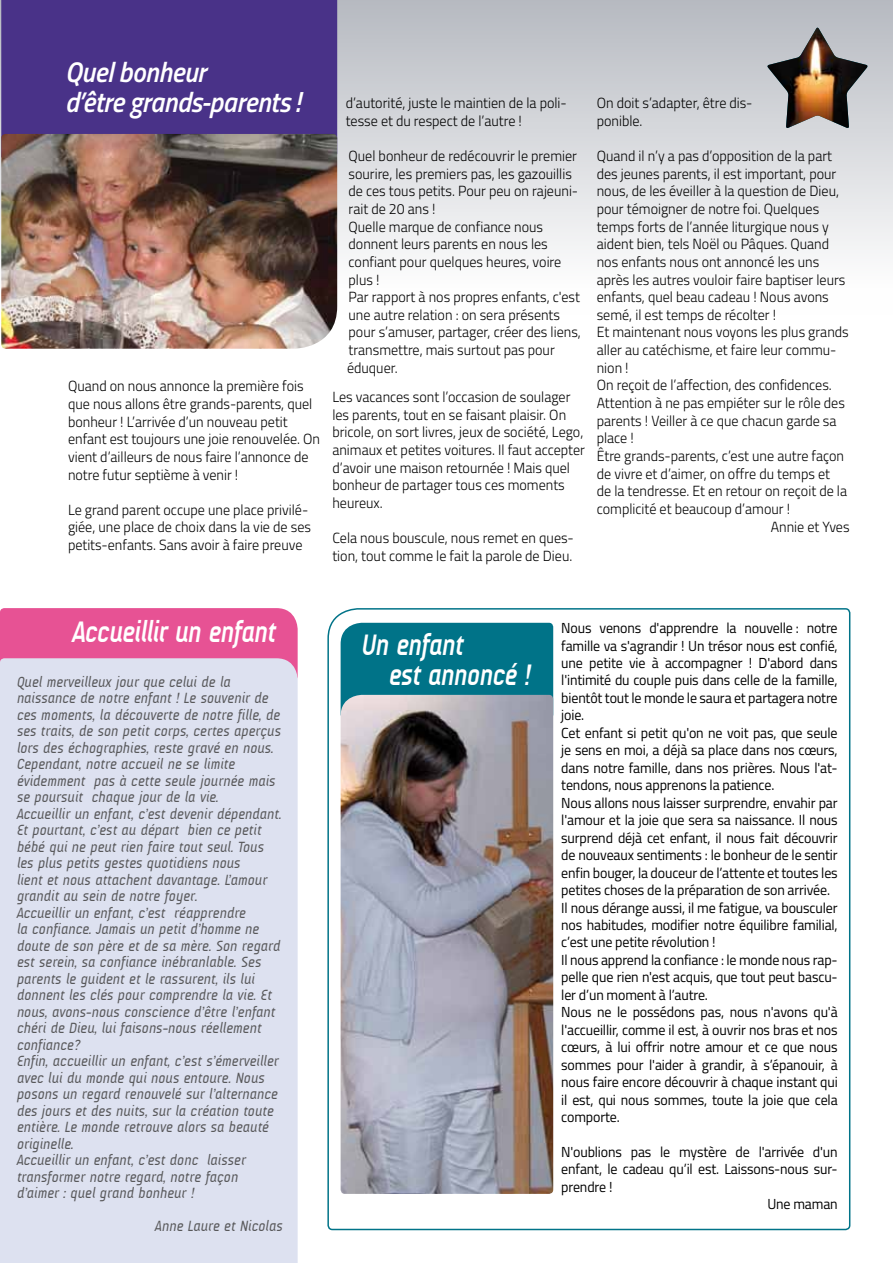
<style>
.page{position:relative;width:893px;height:1263px;background:#fff}
.page>*{position:absolute;margin:0;border:0;box-sizing:border-box;transform-origin:0 0}
.t1{font:italic 700 30px/30px "A Udimat";letter-spacing:-.02em;color:#fff;scale:.9 1}
.t2{font:italic 600 28.5px/30px "Titillium Web";letter-spacing:-.01em;color:#fff;scale:.94 1}
.t3{font:italic 15px/16.5px "A Udimat";color:#58585a}
.t4{font:300 14.7px/17.7px "Titillium Web";color:#000;scale:.96 1}
.t5{font:14.55px/17.4px "Titillium Web";letter-spacing:-.01em;color:#000;scale:.96 1}
</style>
<div class="page">
<div style="left:0;top:608px;width:298px;height:50px;background:#e75294"></div>
<div style="left:0;top:658px;width:298px;height:605px;background:#dde1f0"></div>
<svg style="left:327px;top:608px;width:524px;height:623px"></svg>
<div style="left:0;top:0;width:893px;height:315px;background:linear-gradient(to bottom,#b6bac1,#fff)"></div>
<div style="left:1px;top:0;width:336px;height:134px;background:#493288"></div>
<img style="left:1px;top:134px;width:336px;height:215px">
<img style="left:766px;top:28px;width:103px;height:101px">
<div style="left:341px;top:623px;width:212px;height:72px;background:#007388"></div>
<img style="left:341px;top:695px;width:212px;height:499px">
<h2 class="t2" style="left:65px;top:55px;width:252px">Quel bonheur<br>d’être grands-parents !</h2>
<p class="t4" style="left:68px;top:377px;width:264px">Quand on nous annonce la première fois que nous allons être grands-parents, quel bonheur ! L’arrivée d’un nouveau petit enfant est toujours une joie renouvelée. On vient d’ailleurs de nous faire l’annonce de notre futur septième à venir !</p>
<p class="t4" style="left:68px;top:500px;width:255px">Le grand parent occupe une place privilé&shy;giée, une place de choix dans la vie de ses petits-enfants. Sans avoir à faire preuve</p>
<p class="t4" style="left:346px;top:93px;width:232px">d’autorité, juste le maintien de la poli&shy;tesse et du respect de l’autre !</p>
<p class="t4" style="left:347px;top:146px;width:245px">Quel bonheur de redécouvrir le premier sourire, les premiers pas, les gazouillis de ces tous petits. Pour peu on rajeuni&shy;rait de 20 ans !<br>Quelle marque de confiance nous donnent leurs parents en nous les confiant pour quelques heures, voire plus !<br>Par rapport à nos propres enfants, c'est une autre relation : on sera présents pour s’amuser, partager, créer des liens, transmettre, mais surtout pas pour éduquer.</p>
<p class="t4" style="left:332px;top:387px;width:265px">Les vacances sont l’occasion de soulager les parents, tout en se faisant plaisir. On bricole, on sort livres, jeux de société, Lego, animaux et petites voitures. Il faut accepter d’avoir une maison retournée ! Mais quel bonheur de partager tous ces moments heureux.</p>
<p class="t4" style="left:332px;top:528px;width:253px">Cela nous bouscule, nous remet en ques&shy;tion, tout comme le fait la parole de Dieu.</p>
<p class="t4" style="left:597px;top:93px;width:164px">On doit s’adapter, être dis&shy;ponible.</p>
<p class="t4" style="left:597px;top:146px;width:247px">Quand il n’y a pas d’opposition de la part</p>
<p class="t4" style="left:597px;top:164px;width:251px">des jeunes parents, il est important, pour</p>
<p class="t4" style="left:597px;top:182px;width:254px">nous, de les éveiller à la question de Dieu,</p>
<p class="t4" style="left:597px;top:199px;width:233px">pour témoigner de notre foi. Quelques</p>
<p class="t4" style="left:597px;top:217px;width:243px">temps forts de l’année liturgique nous y</p>
<p class="t4" style="left:597px;top:234px;width:244px">aident bien, tels Noël ou Pâques. Quand</p>
<p class="t4" style="left:597px;top:252px;width:233px">nos enfants nous ont annoncé les uns</p>
<p class="t4" style="left:597px;top:270px;width:261px">après les autres vouloir faire baptiser leurs</p>
<p class="t4" style="left:597px;top:287px;width:243px">enfants, quel beau cadeau ! Nous avons</p>
<p class="t4" style="left:597px;top:305px;width:188px">semé, il est temps de récolter !</p>
<p class="t4" style="left:597px;top:323px;width:264px">Et maintenant nous voyons les plus grands</p>
<p class="t4" style="left:597px;top:340px;width:251px">aller au catéchisme, et faire leur commu-</p>
<p class="t4" style="left:597px;top:358px;width:35px">nion !</p>
<p class="t4" style="left:597px;top:376px;width:246px">On reçoit de l’affection, des confidences.</p>
<p class="t4" style="left:597px;top:393px;width:260px">Attention à ne pas empiéter sur le rôle des</p>
<p class="t4" style="left:597px;top:411px;width:251px">parents ! Veiller à ce que chacun garde sa</p>
<p class="t4" style="left:597px;top:429px;width:40px">place !</p>
<p class="t4" style="left:597px;top:446px;width:259px">Être grands-parents, c’est une autre façon</p>
<p class="t4" style="left:597px;top:464px;width:244px">de vivre et d’aimer, on offre du temps et</p>
<p class="t4" style="left:597px;top:481px;width:262px">de la tendresse. Et en retour on reçoit de la</p>
<p class="t4" style="left:597px;top:499px;width:203px">complicité et beaucoup d’amour !</p>
<p class="t4" style="left:771px;top:517px;width:84px">Annie et Yves</p>
<h1 class="t1" style="left:73px;top:617px;width:228px">Accueillir un enfant</h1>
<p class="t3" style="left:17px;top:673px;width:266px">Quel merveilleux jour que celui de la naissance de notre enfant ! Le souvenir de ces moments, la découverte de notre fille, de ses traits, de son petit corps, certes aperçus lors des échographies, reste gravé en nous.<br>Cependant, notre accueil ne se limite évidemment pas à cette seule journée mais se poursuit chaque jour de la vie.<br>Accueillir un enfant, c’est devenir dépendant.<br>Et pourtant, c’est au départ bien ce petit bébé qui ne peut rien faire tout seul. Tous les plus petits gestes quotidiens nous<br>lient et nous attachent davantage. L’amour grandit au sein de notre foyer.<br>Accueillir un enfant, c’est réapprendre<br>la confiance. Jamais un petit d’homme ne doute de son père et de sa mère. Son regard est serein, sa confiance inébranlable. Ses parents le guident et le rassurent, ils lui donnent les clés pour comprendre la vie. Et nous, avons-nous conscience d’être l’enfant chéri de Dieu, lui faisons-nous réellement confiance ?<br>Enfin, accueillir un enfant, c’est s’émerveiller avec lui du monde qui nous entoure. Nous posons un regard renouvelé sur l’alternance des jours et des nuits, sur la création toute entière. Le monde retrouve alors sa beauté originelle.<br>Accueillir un enfant, c’est donc laisser transformer notre regard, notre façon d’aimer : quel grand bonheur !</p>
<p class="t3" style="left:155px;top:1218px;width:129px">Anne Laure et Nicolas</p>
<h1 class="t1" style="left:389px;top:630px;width:160px;text-indent:-27px">Un enfant<br>est annoncé !</h1>
<p class="t5" style="left:561px;top:619px;width:289px">Nous venons d'apprendre la nouvelle : notre famille va s'agrandir ! Un trésor nous est confié, une petite vie à accompagner ! D'abord dans l'intimité du couple puis dans celle de la famille, bientôt tout le monde le saura et partagera notre joie.<br>Cet enfant si petit qu'on ne voit pas, que seule je sens en moi, a déjà sa place dans nos cœurs, dans notre famille, dans nos prières. Nous l'at&shy;tendons, nous apprenons la patience.<br>Nous allons nous laisser surprendre, envahir par l'amour et la joie que sera sa naissance. Il nous surprend déjà cet enfant, il nous fait découvrir de nouveaux sentiments : le bonheur de le sentir enfin bouger, la douceur de l’attente et toutes les petites choses de la préparation de son arrivée.<br>Il nous dérange aussi, il me fatigue, va bousculer nos habitudes, modifier notre équilibre familial, c’est une petite révolution !<br>Il nous apprend la confiance : le monde nous rap&shy;pelle que rien n'est acquis, que tout peut bascu&shy;ler d’un moment à l’autre.<br>Nous ne le possédons pas, nous n'avons qu'à l'accueillir, comme il est, à ouvrir nos bras et nos cœurs, à lui offrir notre amour et ce que nous sommes pour l'aider à grandir, à s’épanouir, à nous faire encore découvrir à chaque instant qui il est, qui nous sommes, toute la joie que cela comporte.</p>
<p class="t5" style="left:561px;top:1142px;width:289px">N'oublions pas le mystère de l'arrivée d'un</p>
<p class="t5" style="left:561px;top:1160px;width:289px">enfant, le cadeau qu’il est. Laissons-nous sur-</p>
<p class="t5" style="left:561px;top:1177px;width:55px">prendre !</p>
<p class="t5" style="left:767px;top:1195px;width:75px">Une maman</p>
</div>
